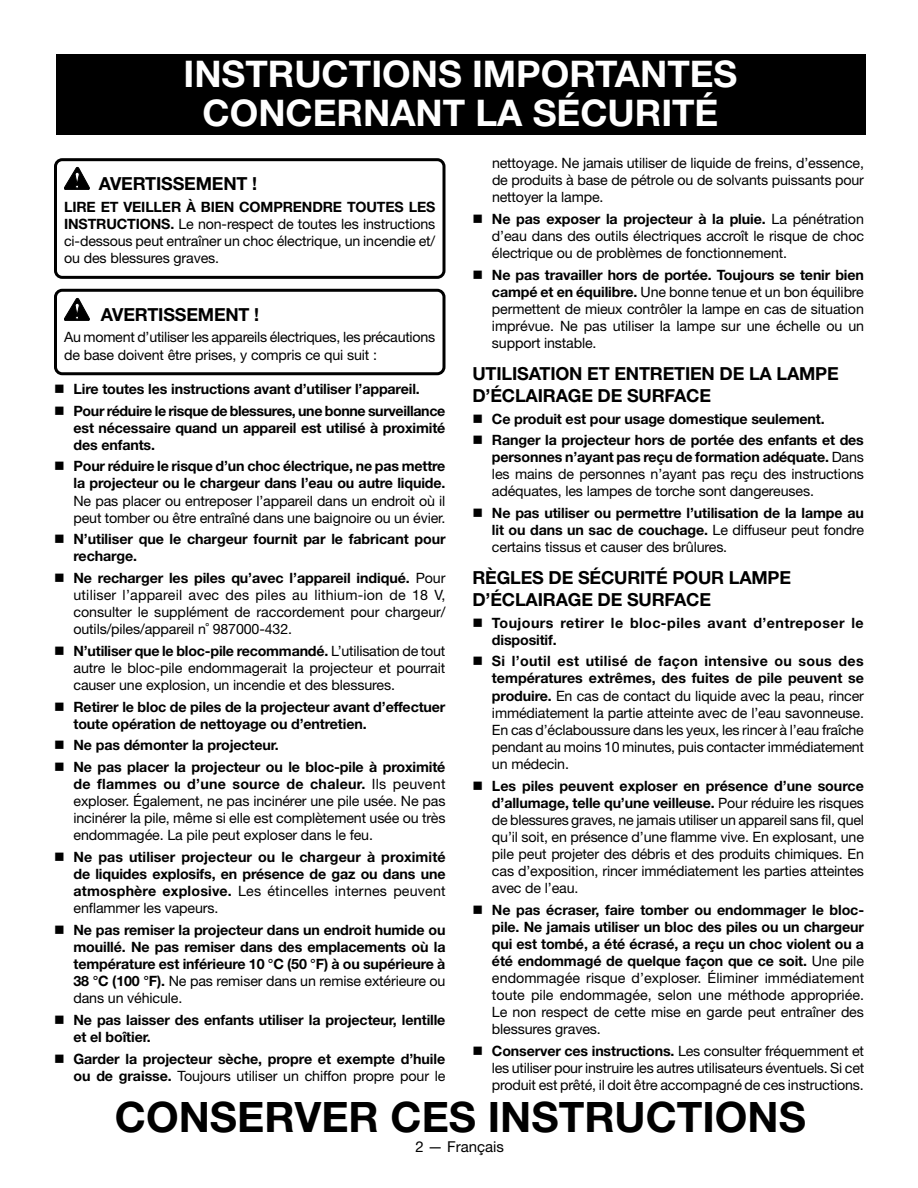
<style>
.page{position:relative;width:918px;height:1188px;background:#fff}
.page>*{position:absolute;margin:0;border:0;box-sizing:border-box;transform-origin:0 0}
.t1{font:700 42px "Helvetica Neue LT Std";color:#000}
.HEADING_for_BLOWER{font:700 36.75px/39px "Helvetica Neue LT Std";color:#fff;text-align:center}
.Heading_2{font:700 18px/21.6px "Helvetica Neue LT Std";letter-spacing:-.01em;color:#000}
.Warning{font:700 18px "Helvetica Neue LT Std";letter-spacing:-.01em;color:#000}
.t2{font:15px "Helvetica Neue LT Std";color:#000}
.Warning_text{font:14.25px/17.1px "Helvetica Neue LT Std";letter-spacing:-.01em;color:#000;text-align:justify}
.t3{font:700 14.25px/17.1px "Helvetica Neue LT Std";letter-spacing:-.01em;color:#000;text-align:justify}
.t4{font:700 14.25px/17.1px "Helvetica Neue LT Std";letter-spacing:.03em;color:#000}
.s1{font-weight:700}
.s2{font-weight:400}
</style>
<div class="page">
<div style="left:54px;top:158px;width:392px;height:121px;border:3px solid #000;border-radius:7px"></div>
<div style="left:54px;top:289px;width:392px;height:86px;border:3px solid #000;border-radius:7px"></div>
<svg style="left:64px;top:167px;width:26px;height:23px"></svg>
<svg style="left:64px;top:298px;width:26px;height:23px"></svg>
<div style="left:56px;top:54px;width:810px;height:81px;background:#000"></div>
<p class="HEADING_for_BLOWER" style="left:184px;top:54px;width:555px">INSTRUCTIONS IMPORTANTES<br>CONCERNANT LA SÉCURITÉ</p>
<p class="Warning_text" style="left:492px;top:154px;width:373px">nettoyage. Ne jamais utiliser de liquide de freins, d’essence, de produits à base de pétrole ou de solvants puissants pour nettoyer la lampe.</p>
<p class="Warning_text" style="left:492px;top:210px;width:374px"><span class="s1">Ne pas exposer la projecteur à la pluie.</span> La pénétration d’eau dans des outils électriques accroît le risque de choc électrique ou de problèmes de fonctionnement.</p>
<p class="Warning_text" style="left:492px;top:266px;width:374px"><span class="s1">Ne pas travailler hors de portée. Toujours se tenir bien campé et en équilibre.</span> Une bonne tenue et un bon équilibre permettent de mieux contrôler la lampe en cas de situation imprévue. Ne pas utiliser la lampe sur une échelle ou un support instable.</p>
<p class="Heading_2" style="left:472px;top:363px;width:368px">UTILISATION ET ENTRETIEN DE LA LAMPE<br>D’ÉCLAIRAGE DE SURFACE</p>
<p class="t3" style="left:492px;top:410px;width:334px">Ce produit est pour usage domestique seulement.</p>
<p class="Warning_text" style="left:492px;top:431px;width:374px"><span class="s1">Ranger la projecteur hors de portée des enfants et des personnes n’ayant pas reçu de formation adéquate.</span> Dans les mains de personnes n’ayant pas reçu des instructions adéquates, les lampes de torche sont dangereuses.</p>
<p class="t3" style="left:492px;top:504px;width:374px">Ne pas utiliser ou permettre l’utilisation de la lampe au lit ou dans un sac de couchage. <span class="s2">Le diffuseur peut fondre certains tissus et causer des brûlures.</span></p>
<p class="Heading_2" style="left:472px;top:567px;width:320px">RÈGLES DE SÉCURITÉ POUR LAMPE<br>D’ÉCLAIRAGE DE SURFACE</p>
<p class="t4" style="left:492px;top:614px;width:373px">Toujours retirer le bloc-piles avant d’entreposer le dispositif.</p>
<p class="Warning_text" style="left:492px;top:652px;width:374px"><span class="s1">Si l’outil est utilisé de façon intensive ou sous des températures extrêmes, des fuites de pile peuvent se produire.</span> En cas de contact du liquide avec la peau, rincer immédiatement la partie atteinte avec de l’eau savonneuse.<br>En cas d’éclaboussure dans les yeux, les rincer à l’eau fraîche pendant au moins 10 minutes, puis contacter immédiatement un médecin.</p>
<p class="Warning_text" style="left:492px;top:777px;width:374px"><span class="s1">Les piles peuvent exploser en présence d’une source d’allumage, telle qu’une veilleuse.</span> Pour réduire les risques de blessures graves, ne jamais utiliser un appareil sans fil, quel qu’il soit, en présence d’une flamme vive. En explosant, une pile peut projeter des débris et des produits chimiques. En cas d’exposition, rincer immédiatement les parties atteintes avec de l’eau.</p>
<p class="t3" style="left:492px;top:901px;width:374px">Ne pas écraser, faire tomber ou endommager le bloc&shy;pile. Ne jamais utiliser un bloc des piles ou un chargeur qui est tombé, a été écrasé, a reçu un choc violent ou a été endommagé de quelque façon que ce soit. <span class="s2">Une pile endommagée risque d’exploser. Éliminer immédiatement toute pile endommagée, selon une méthode appropriée.<br>Le non respect de cette mise en garde peut entraîner des blessures graves.</span></p>
<p class="Warning_text" style="left:492px;top:1042px;width:374px"><span class="s1">Conserver ces instructions.</span> Les consulter fréquemment et les utiliser pour instruire les autres utilisateurs éventuels. Si cet produit est prêté, il doit être accompagné de ces instructions.</p>
<p class="t1" style="left:115px;top:1091px;width:693px">CONSERVER CES INSTRUCTIONS</p>
<p class="Warning" style="left:99px;top:173px;width:160px">AVERTISSEMENT !</p>
<p class="Warning_text" style="left:64px;top:198px;width:373px"><span class="s1">LIRE ET VEILLER À BIEN COMPRENDRE TOUTES LES INSTRUCTIONS.</span> Le non-respect de toutes les instructions ci-dessous peut entraîner un choc électrique, un incendie et/ ou des blessures graves.</p>
<p class="Warning" style="left:101px;top:303px;width:160px">AVERTISSEMENT !</p>
<p class="Warning_text" style="left:64px;top:328px;width:373px">Au moment d’utiliser les appareils électriques, les précautions de base doivent être prises, y compris ce qui suit :</p>
<p class="t3" style="left:73px;top:380px;width:348px">Lire toutes les instructions avant d’utiliser l’appareil.</p>
<p class="t3" style="left:73px;top:402px;width:373px">Pour réduire le risque de blessures, une bonne surveillance est nécessaire quand un appareil est utilisé à proximité des enfants.</p>
<p class="Warning_text" style="left:73px;top:457px;width:374px"><span class="s1">Pour réduire le risque d’un choc électrique, ne pas mettre la projecteur ou le chargeur dans l’eau ou autre liquide.<br></span>Ne pas placer ou entreposer l’appareil dans un endroit où il peut tomber ou être entraîné dans une baignoire ou un évier.</p>
<p class="t3" style="left:73px;top:530px;width:374px">N’utiliser que le chargeur fournit par le fabricant pour recharge.</p>
<p class="Warning_text" style="left:73px;top:569px;width:374px"><span class="s1">Ne recharger les piles qu’avec l’appareil indiqué.</span> Pour utiliser l’appareil avec des piles au lithium-ion de 18 V, consulter le supplément de raccordement pour chargeur/ outils/piles/appareil n˚ 987000-432.</p>
<p class="Warning_text" style="left:73px;top:642px;width:373px"><span class="s1">N’utiliser que le bloc-pile recommandé.</span> L’utilisation de tout autre le bloc-pile endommagerait la projecteur et pourrait causer une explosion, un incendie et des blessures.</p>
<p class="t3" style="left:73px;top:698px;width:373px">Retirer le bloc de piles de la projecteur avant d’effectuer toute opération de nettoyage ou d’entretien.</p>
<p class="t3" style="left:74px;top:736px;width:207px">Ne pas démonter la projecteur.</p>
<p class="Warning_text" style="left:73px;top:758px;width:374px"><span class="s1">Ne pas placer la projecteur ou le bloc-pile à proximité de flammes ou d’une source de chaleur.</span> Ils peuvent exploser. Également, ne pas incinérer une pile usée. Ne pas incinérer la pile, même si elle est complètement usée ou très endommagée. La pile peut exploser dans le feu.</p>
<p class="t3" style="left:73px;top:848px;width:374px">Ne pas utiliser projecteur ou le chargeur à proximité de liquides explosifs, en présence de gaz ou dans une atmosphère explosive. <span class="s2">Les étincelles internes peuvent enflammer les vapeurs.</span></p>
<p class="t3" style="left:73px;top:921px;width:374px">Ne pas remiser la projecteur dans un endroit humide ou mouillé. Ne pas remiser dans des emplacements où la température est inférieure 10 °C (50 °F) à ou supérieure à 38 °C (100 °F). <span class="s2">Ne pas remiser dans un remise extérieure ou dans un véhicule.</span></p>
<p class="t3" style="left:73px;top:1011px;width:373px">Ne pas laisser des enfants utiliser la projecteur, lentille et el boîtier.</p>
<p class="t3" style="left:73px;top:1050px;width:374px">Garder la projecteur sèche, propre et exempte d’huile ou de graisse. <span class="s2">Toujours utiliser un chiffon propre pour le</span></p>
<p class="t2" style="left:415px;top:1138px;width:90px">2 — Français</p>
</div>
